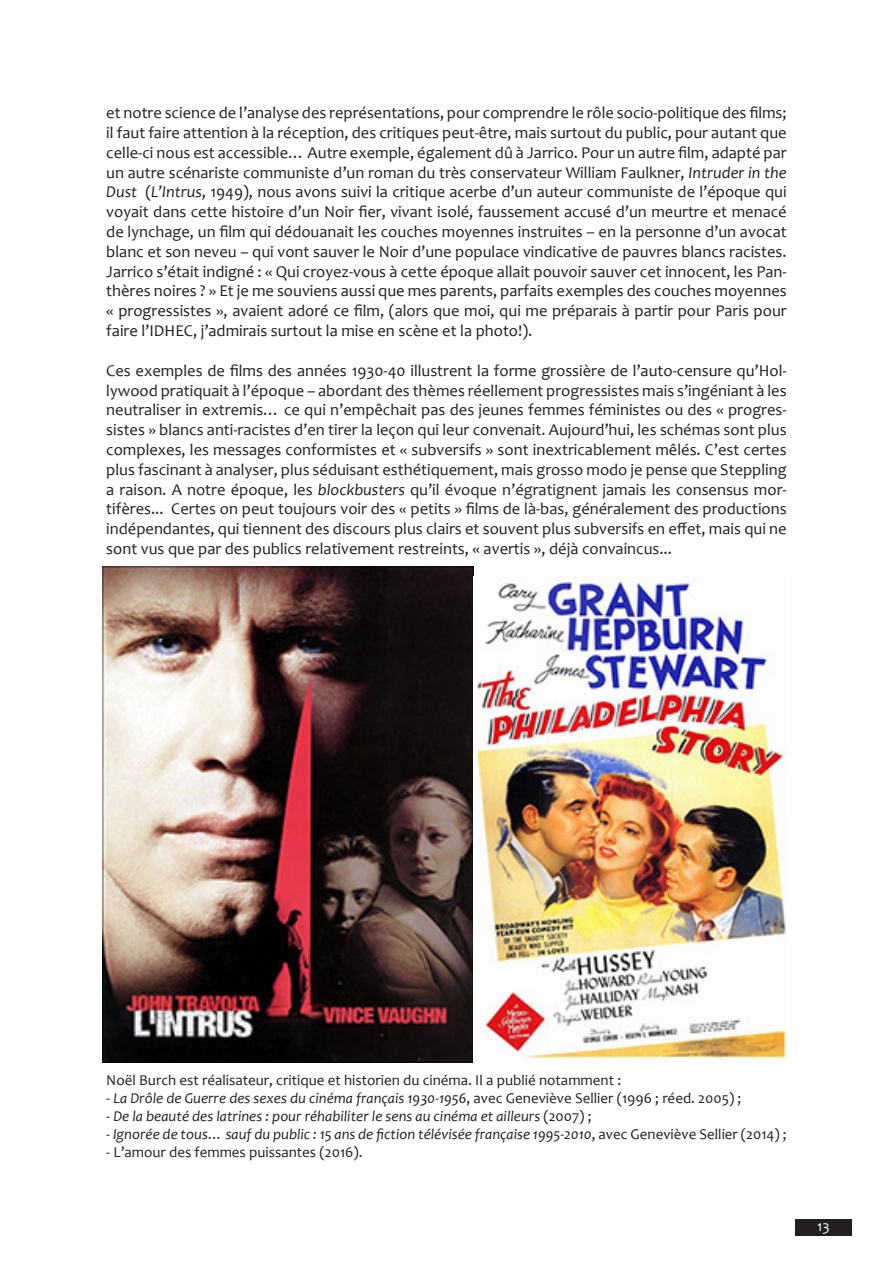
<style>
.page{position:relative;width:893px;height:1263px;background:#fff}
.page>*{position:absolute;margin:0;border:0;box-sizing:border-box;transform-origin:0 0}
.t1{font:16.5px/19.8px "Candara";color:#231f20;text-align:justify}
.texte{font:italic 15px "Candara";color:#231f20}
.texte-2{font:15px "Candara";color:#231f20}
.t2{font:15px "Candara";color:#fff}
.s1{font-style:italic}
.s2{font-style:normal}
</style>
<div class="page">
<div style="left:795px;top:1220px;width:57px;height:16px;background:#231f20"></div>
<img style="left:102px;top:566px;width:372px;height:496px">
<img style="left:475px;top:577px;width:312px;height:484px">
<p class="t1" style="left:106px;top:103px;width:682px">et notre science de l’analyse des représentations, pour comprendre le rôle socio-politique des films; il faut faire attention à la réception, des critiques peut-être, mais surtout du public, pour autant que celle-ci nous est accessible… Autre exemple, également dû à Jarrico. Pour un autre film, adapté par un autre scénariste communiste d’un roman du très conservateur William Faulkner, <span class="s1">Intruder in the Dust</span> (<span class="s1">L’Intrus</span>, 1949), nous avons suivi la critique acerbe d’un auteur communiste de l’époque qui voyait dans cette histoire d’un Noir fier, vivant isolé, faussement accusé d’un meurtre et menacé de lynchage, un film qui dédouanait les couches moyennes instruites – en la personne d’un avocat blanc et son neveu – qui vont sauver le Noir d’une populace vindicative de pauvres blancs racistes.<br>Jarrico s’était indigné : « Qui croyez-vous à cette époque allait pouvoir sauver cet innocent, les Pan&shy;thères noires ? » Et je me souviens aussi que mes parents, parfaits exemples des couches moyennes « progressistes », avaient adoré ce film, (alors que moi, qui me préparais à partir pour Paris pour faire l’IDHEC, j’admirais surtout la mise en scène et la photo!).</p>
<p class="t1" style="left:106px;top:360px;width:682px">Ces exemples de films des années 1930-40 illustrent la forme grossière de l’auto-censure qu’Hol&shy;lywood pratiquait à l’époque – abordant des thèmes réellement progressistes mais s’ingéniant à les neutraliser in extremis… ce qui n’empêchait pas des jeunes femmes féministes ou des « progres&shy;sistes » blancs anti-racistes d’en tirer la leçon qui leur convenait. Aujourd’hui, les schémas sont plus complexes, les messages conformistes et « subversifs » sont inextricablement mêlés. C’est certes plus fascinant à analyser, plus séduisant esthétiquement, mais grosso modo je pense que Steppling a raison. A notre époque, les <span class="s1">blockbusters</span> qu’il évoque n’égratignent jamais les consensus mor&shy;tifères... Certes on peut toujours voir des « petits » films de là-bas, généralement des productions indépendantes, qui tiennent des discours plus clairs et souvent plus subversifs en effet, mais qui ne sont vus que par des publics relativement restreints, « avertis », déjà convaincus...</p>
<p class="texte-2" style="left:106px;top:1070px;width:516px">Noël Burch est réalisateur, critique et historien du cinéma. Il a publié notamment :</p>
<p class="texte" style="left:106px;top:1088px;width:637px"><span class="s2">-</span> La Drôle de Guerre des sexes du cinéma français 1930-1956<span class="s2">, avec Geneviève Sellier (1996 ; réed. 2005) ;</span></p>
<p class="texte" style="left:106px;top:1106px;width:487px"><span class="s2">-</span> De la beauté des latrines : pour réhabiliter le sens au cinéma et ailleurs <span class="s2">(2007) ;</span></p>
<p class="texte" style="left:106px;top:1124px;width:682px"><span class="s2">-</span> Ignorée de tous… sauf du public : 15 ans de fiction télévisée française 1995-2010<span class="s2">, avec Geneviève Sellier (2014) ;</span></p>
<p class="texte-2" style="left:106px;top:1142px;width:258px">- L’amour des femmes puissantes (2016).</p>
<p class="t2" style="left:817px;top:1216px;width:14px">13</p>
</div>
